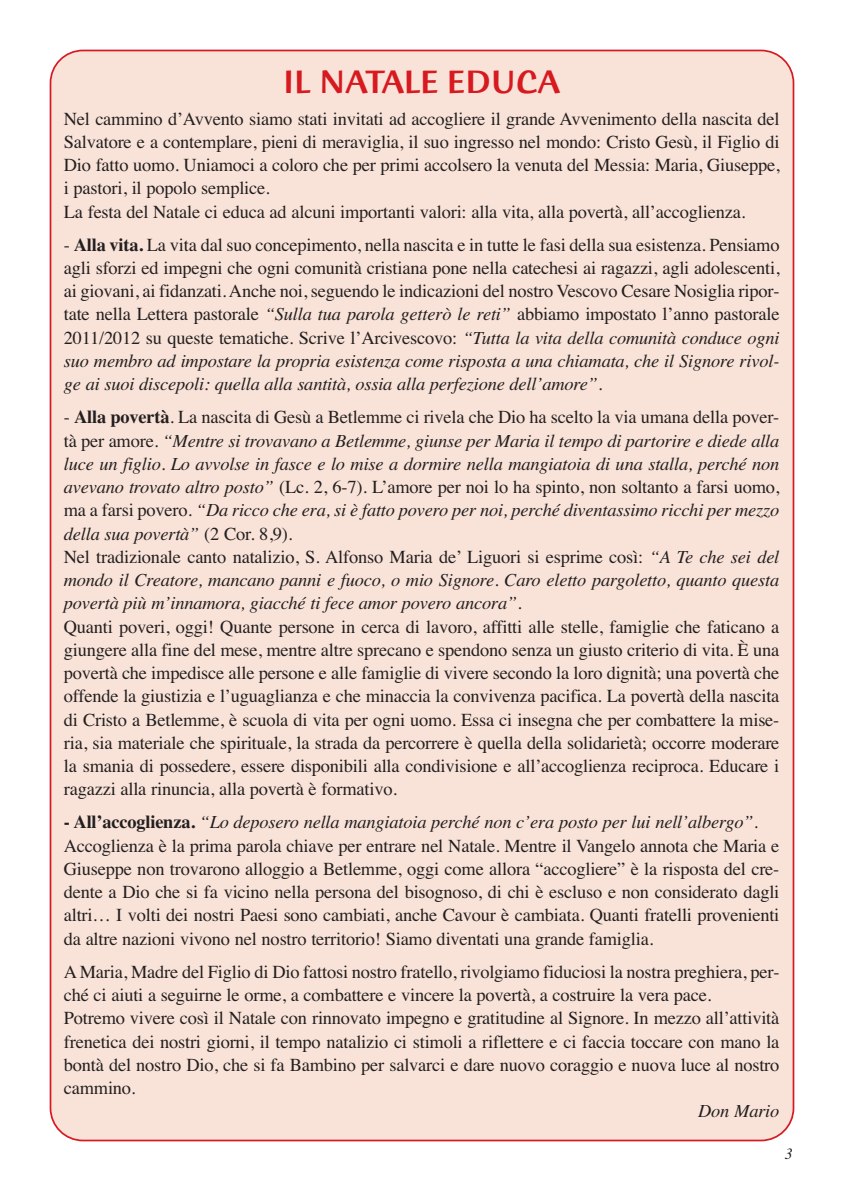
<style>
.page{position:relative;width:844px;height:1191px;background:#fff}
.page>*{position:absolute;margin:0;border:0;box-sizing:border-box;transform-origin:0 0}
.t1{font:500 35px "Humana Sans ITC";letter-spacing:-.01em;color:#d71920}
.t2{font:18.38px/23.3px "Times";letter-spacing:-.01em;color:#231f20}
.t3{font:italic 18.38px "Times";letter-spacing:-.01em;color:#231f20}
.t4{font:italic 15.75px "Times";color:#231f20}
.s1{font-weight:700}
.s2{font-style:italic}
</style>
<div class="page">
<div style="left:50px;top:50px;width:744px;height:1091px;background:#f9e3d8"></div>
<h1 class="t1" style="left:283px;top:67px;width:278px">IL NATALE EDUCA</h1>
<p class="t2" style="left:64px;top:108px;width:717px">Nel cammino d’Avvento siamo stati invitati ad accogliere il grande Avvenimento della nascita del Salvatore e a contemplare, pieni di meraviglia, il suo ingresso nel mondo: Cristo Gesù, il Figlio di Dio fatto uomo. Uniamoci a coloro che per primi accolsero la venuta del Messia: Maria, Giuseppe, i pastori, il popolo semplice.<br>La festa del Natale ci educa ad alcuni importanti valori: alla vita, alla povertà, all’accoglienza.</p>
<p class="t2" style="left:64px;top:235px;width:717px;text-align:justify">- <span class="s1">Alla vita.</span> La vita dal suo concepimento, nella nascita e in tutte le fasi della sua esistenza. Pensiamo agli sforzi ed impegni che ogni comunità cristiana pone nella catechesi ai ragazzi, agli adolescenti, ai giovani, ai fidanzati. Anche noi, seguendo le indicazioni del nostro Vescovo Cesare Nosiglia ripor&shy;tate nella Lettera pastorale <span class="s2">“Sulla tua parola getterò le reti”</span> abbiamo impostato l’anno pastorale 2011/2012 su queste tematiche. Scrive l’Arcivescovo: <span class="s2">“Tutta la vita della comunità conduce ogni suo membro ad impostare la propria esistenza come risposta a una chiamata, che il Signore rivol&shy;ge ai suoi discepoli: quella alla santità, ossia alla perfezione dell’amore”</span>.</p>
<p class="t2" style="left:64px;top:407px;width:717px">- <span class="s1">Alla povertà</span>. La nascita di Gesù a Betlemme ci rivela che Dio ha scelto la via umana della pover&shy;tà per amore. <span class="s2">“Mentre si trovavano a Betlemme, giunse per Maria il tempo di partorire e diede alla luce un figlio. Lo avvolse in fasce e lo mise a dormire nella mangiatoia di una stalla, perché non avevano trovato altro posto”</span> (Lc. 2, 6-7). L’amore per noi lo ha spinto, non soltanto a farsi uomo, ma a farsi povero. <span class="s2">“Da ricco che era, si è fatto povero per noi, perché diventassimo ricchi per mezzo della sua povertà”</span> (2 Cor. 8,9).<br>Nel tradizionale canto natalizio, S. Alfonso Maria de’ Liguori si esprime così: <span class="s2">“A Te che sei del mondo il Creatore, mancano panni e fuoco, o mio Signore. Caro eletto pargoletto, quanto questa povertà più m’innamora, giacché ti fece amor povero ancora”</span>.<br>Quanti poveri, oggi! Quante persone in cerca di lavoro, affitti alle stelle, famiglie che faticano a giungere alla fine del mese, mentre altre sprecano e spendono senza un giusto criterio di vita. È una povertà che impedisce alle persone e alle famiglie di vivere secondo la loro dignità; una povertà che offende la giustizia e l’uguaglianza e che minaccia la convivenza pacifica. La povertà della nascita di Cristo a Betlemme, è scuola di vita per ogni uomo. Essa ci insegna che per combattere la mise&shy;ria, sia materiale che spirituale, la strada da percorrere è quella della solidarietà; occorre moderare la smania di possedere, essere disponibili alla condivisione e all’accoglienza reciproca. Educare i ragazzi alla rinuncia, alla povertà è formativo.</p>
<p class="t2" style="left:64px;top:812px;width:717px"><span class="s1">- All’accoglienza.</span> <span class="s2">“Lo deposero nella mangiatoia perché non c’era posto per lui nell’albergo”.<br></span>Accoglienza è la prima parola chiave per entrare nel Natale. Mentre il Vangelo annota che Maria e Giuseppe non trovarono alloggio a Betlemme, oggi come allora “accogliere” è la risposta del cre&shy;dente a Dio che si fa vicino nella persona del bisognoso, di chi è escluso e non considerato dagli altri… I volti dei nostri Paesi sono cambiati, anche Cavour è cambiata. Quanti fratelli provenienti da altre nazioni vivono nel nostro territorio! Siamo diventati una grande famiglia.</p>
<p class="t2" style="left:64px;top:961px;width:717px">A Maria, Madre del Figlio di Dio fattosi nostro fratello, rivolgiamo fiduciosi la nostra preghiera, per&shy;ché ci aiuti a seguirne le orme, a combattere e vincere la povertà, a costruire la vera pace.<br>Potremo vivere così il Natale con rinnovato impegno e gratitudine al Signore. In mezzo all’attività frenetica dei nostri giorni, il tempo natalizio ci stimoli a riflettere e ci faccia toccare con mano la bontà del nostro Dio, che si fa Bambino per salvarci e dare nuovo coraggio e nuova luce al nostro cammino.</p>
<p class="t3" style="left:698px;top:1104px;width:83px">Don Mario</p>
<p class="t4" style="left:784px;top:1147px;width:9px">3</p>
</div>
